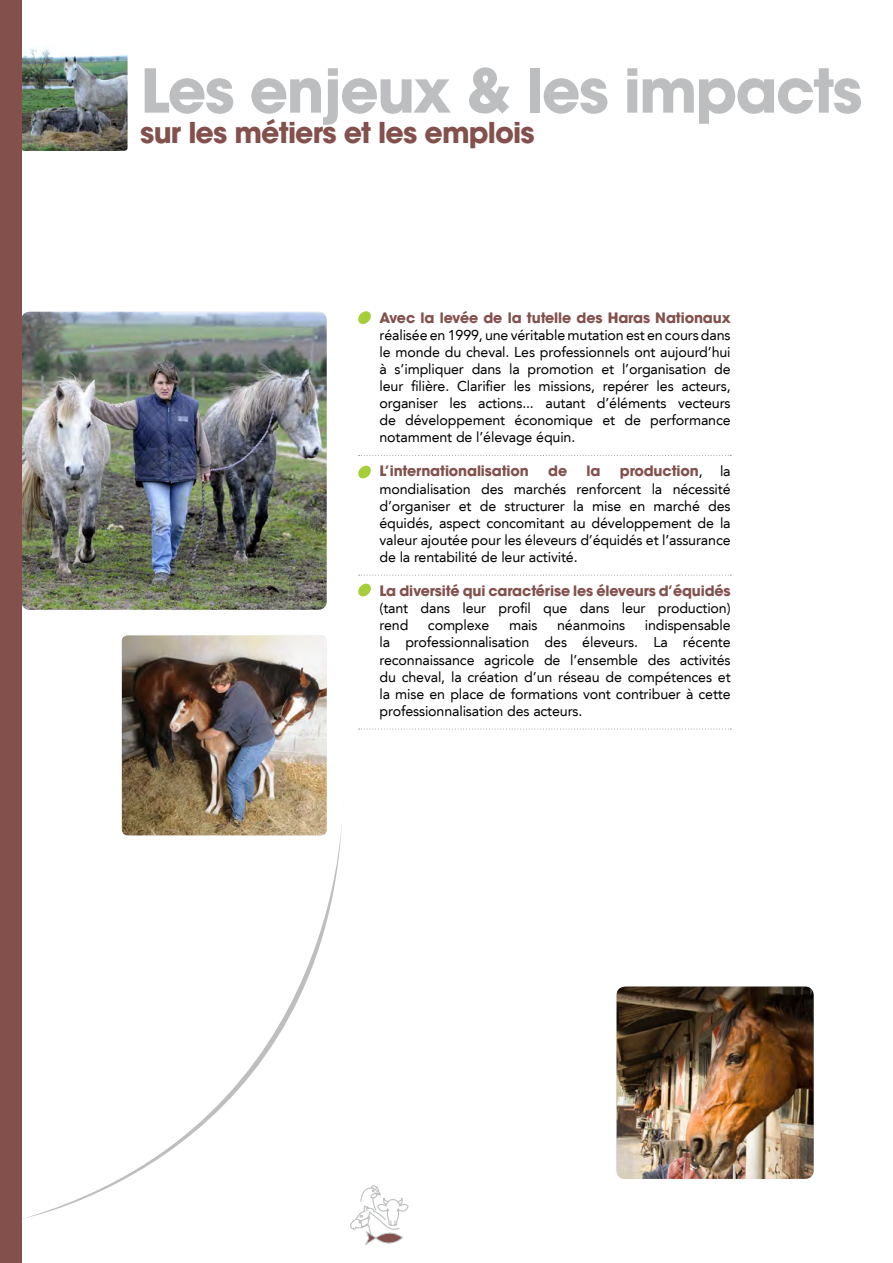
<style>
.page{position:relative;width:893px;height:1263px;background:#fff}
.page>*{position:absolute;margin:0;border:0;box-sizing:border-box;transform-origin:0 0}
.t1{font:700 60px "ITC Avant Garde Std";letter-spacing:-.03em;color:#bcbec0}
.t2{font:700 28.5px "ITC Avant Garde Std";letter-spacing:-.03em;color:#83504c}
.t3{font:14.25px/17.1px "Avenir LT";letter-spacing:-.01em;color:#000;text-align:justify}
.t4{font:700 14.25px "ITC Avant Garde Std";letter-spacing:-.01em;color:#83504c}
.s1{font-family:"Avenir LT";font-weight:400;color:#000}
</style>
<div class="page">
<svg style="left:21px;top:799px;width:321px;height:420px"></svg>
<svg style="left:359px;top:455px;width:372px;height:1px"></svg>
<svg style="left:359px;top:575px;width:372px;height:1px"></svg>
<svg style="left:359px;top:728px;width:372px;height:1px"></svg>
<img style="left:21px;top:312px;width:306px;height:298px">
<img style="left:617px;top:986px;width:197px;height:193px">
<img style="left:21px;top:45px;width:107px;height:106px">
<svg style="left:358px;top:311px;width:13px;height:13px"></svg>
<svg style="left:358px;top:465px;width:13px;height:14px"></svg>
<svg style="left:358px;top:583px;width:13px;height:14px"></svg>
<div style="left:0;top:0;width:21px;height:1263px;background:#83504c"></div>
<img style="left:122px;top:635px;width:205px;height:200px">
<svg style="left:350px;top:1185px;width:59px;height:60px"></svg>
<h1 class="t1" style="left:140px;top:52px;width:724px">Les enjeux &amp; les impacts</h1>
<h2 class="t2" style="left:140px;top:114px;width:396px">sur les métiers et les emplois</h2>
<p class="t4" style="left:379px;top:308px;width:353px">Avec la levée de la tutelle des Haras Nationaux</p>
<p class="t3" style="left:379px;top:326px;width:353px">réalisée en 1999, une véritable mutation est en cours dans le monde du cheval. Les professionnels ont aujourd’hui à s’impliquer dans la promotion et l’organisation de leur filière. Clarifier les missions, repérer les acteurs, organiser les actions... autant d’éléments vecteurs de développement économique et de performance notamment de l’élevage équin.</p>
<p class="t4" style="left:379px;top:462px;width:151px">L’internationalisation</p>
<p class="t4" style="left:548px;top:462px;width:21px">de</p>
<p class="t4" style="left:587px;top:462px;width:15px">la</p>
<p class="t4" style="left:620px;top:462px;width:112px">production<span class="s1">, la</span></p>
<p class="t3" style="left:379px;top:480px;width:353px">mondialisation des marchés renforcent la nécessité d’organiser et de structurer la mise en marché des équidés, aspect concomitant au développement de la valeur ajoutée pour les éleveurs d’équidés et l’assurance de la rentabilité de leur activité.</p>
<p class="t4" style="left:379px;top:582px;width:353px">La diversité qui caractérise les éleveurs d’équidés</p>
<p class="t3" style="left:379px;top:600px;width:353px">(tant dans leur profil que dans leur production) rend</p>
<p class="t3" style="left:379px;top:617px;width:353px;text-indent:265px">indispensable la professionnalisation des éleveurs. La récente reconnaissance agricole de l’ensemble des activités du cheval, la création d’un réseau de compétences et la mise en place de formations vont contribuer à cette professionnalisation des acteurs.</p>
<p class="t3" style="left:428px;top:617px;width:63px">complexe</p>
<p class="t3" style="left:509px;top:617px;width:30px">mais</p>
<p class="t3" style="left:557px;top:617px;width:70px">néanmoins</p>
</div>
